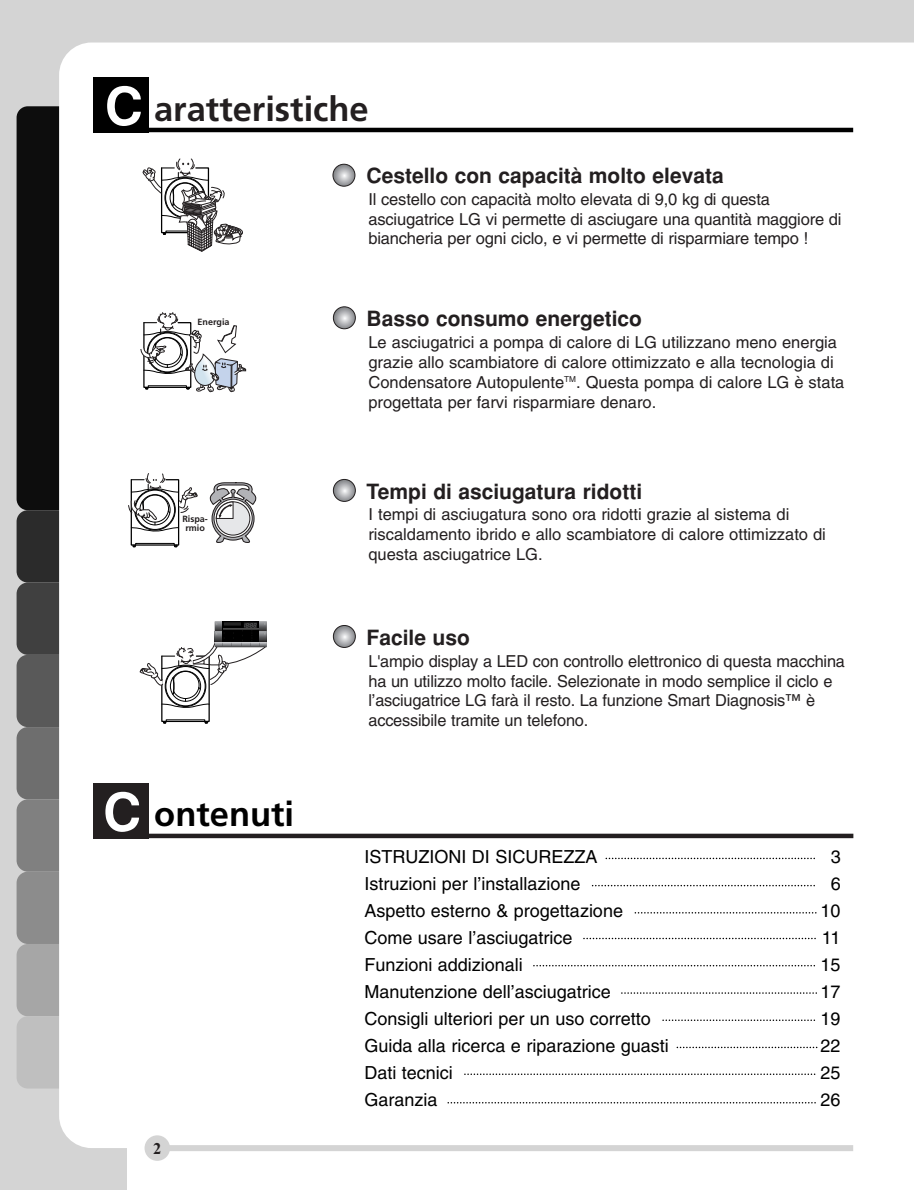
<style>
.page{position:relative;width:914px;height:1190px;background:#d4d4d4}
.page>*{position:absolute;margin:0;border:0;box-sizing:border-box;transform-origin:0 0}
.t1{font:700 34.5px "Frutiger";color:#231f20}
.t2{font:700 34.5px "Frutiger";color:#000}
.t3{font:700 21px "Helvetica";color:#231f20}
.t4{font:18px "Helvetica";color:#000}
.t5{font:16.5px/19.8px "Helvetica";letter-spacing:-.01em;color:#231f20}
.t6{font:700 16.5px "Times New Roman";color:#231f20}
.t7{font:700 9px/9px "Frutiger";color:#231f20;text-align:center}
.s1{font-family:"Helvetica";font-size:52.5px;color:#fff}
</style>
<div class="page">
<div style="left:17px;top:106px;width:63px;height:404px;background:#0d0d0d;border-radius:11px"></div>
<div style="left:17px;top:510px;width:63px;height:73px;background:#2b2b2b;border-radius:11px"></div>
<div style="left:17px;top:583px;width:63px;height:72px;background:#404040;border-radius:11px"></div>
<div style="left:17px;top:655px;width:63px;height:72px;background:#595959;border-radius:11px"></div>
<div style="left:17px;top:727px;width:63px;height:72px;background:#6e6e6e;border-radius:11px"></div>
<div style="left:17px;top:799px;width:63px;height:73px;background:#808080;border-radius:11px"></div>
<div style="left:17px;top:872px;width:63px;height:72px;background:#8c8c8c;border-radius:11px"></div>
<div style="left:17px;top:944px;width:63px;height:72px;background:#a6a6a6;border-radius:11px"></div>
<div style="left:17px;top:1016px;width:63px;height:73px;background:#bfbfbf;border-radius:11px"></div>
<div style="left:127px;top:1129px;width:787px;height:61px;background:#fff"></div>
<div style="left:59px;top:43px;width:855px;height:1105px;background:#fff"></div>
<div style="left:93px;top:77px;width:55px;height:55px;background:#000"></div>
<hr style="left:93px;top:128px;width:760px;height:4px;background:#000">
<div style="left:145px;top:1135px;width:25px;height:26px;background:#d4d4d4;border-radius:50%"></div>
<div style="left:166px;top:1145px;width:687px;height:6px;background:#d4d4d4"></div>
<svg style="left:143px;top:158px;width:100px;height:94px"></svg>
<svg style="left:333px;top:164px;width:22px;height:22px"></svg>
<div style="left:333px;top:164px;width:22px;height:22px;border:1px solid #231f20;border-radius:50%"></div>
<svg style="left:140px;top:303px;width:106px;height:96px"></svg>
<svg style="left:208px;top:482px;width:50px;height:62px"></svg>
<svg style="left:128px;top:473px;width:70px;height:79px"></svg>
<svg style="left:138px;top:621px;width:129px;height:107px"></svg>
<svg style="left:333px;top:307px;width:22px;height:22px"></svg>
<div style="left:333px;top:307px;width:23px;height:22px;border:1px solid #231f20;border-radius:50%"></div>
<svg style="left:333px;top:479px;width:22px;height:22px"></svg>
<div style="left:333px;top:479px;width:23px;height:23px;border:1px solid #231f20;border-radius:50%"></div>
<svg style="left:333px;top:625px;width:22px;height:22px"></svg>
<div style="left:333px;top:625px;width:23px;height:23px;border:1px solid #231f20;border-radius:50%"></div>
<div style="left:93px;top:783px;width:56px;height:55px;background:#231f20"></div>
<hr style="left:93px;top:834px;width:760px;height:4px;background:#231f20">
<svg style="left:606px;top:858px;width:211px;height:1px"></svg>
<svg style="left:593px;top:885px;width:224px;height:1px"></svg>
<svg style="left:635px;top:912px;width:182px;height:2px"></svg>
<svg style="left:584px;top:938px;width:233px;height:1px"></svg>
<svg style="left:534px;top:965px;width:283px;height:1px"></svg>
<svg style="left:622px;top:992px;width:195px;height:2px"></svg>
<svg style="left:663px;top:1019px;width:154px;height:2px"></svg>
<svg style="left:677px;top:1047px;width:140px;height:1px"></svg>
<svg style="left:465px;top:1073px;width:352px;height:2px"></svg>
<svg style="left:448px;top:1102px;width:369px;height:1px"></svg>
<h1 class="t1" style="left:105px;top:95px;width:265px"><span class="s1">C</span> aratteristiche</h1>
<p class="t3" style="left:367px;top:168px;width:359px">Cestello con capacità molto elevata</p>
<p class="t5" style="left:368px;top:191px;width:475px">Il cestello con capacità molto elevata di 9,0 kg di questa asciugatrice LG vi permette di asciugare una quantità maggiore di biancheria per ogni ciclo, e vi permette di risparmiare tempo !</p>
<p class="t7" style="left:198px;top:318px;width:34px">Energia</p>
<p class="t3" style="left:367px;top:311px;width:277px">Basso consumo energetico</p>
<p class="t7" style="left:182px;top:515px;width:27px">Rispa&shy;rmio</p>
<h1 class="t2" style="left:103px;top:800px;width:193px"><span class="s1">C</span> ontenuti</h1>
<p class="t6" style="left:153px;top:1143px;width:10px">2</p>
<p class="t5" style="left:368px;top:334px;width:477px">Le asciugatrici a pompa di calore di LG utilizzano meno energia grazie allo scambiatore di calore ottimizzato e alla tecnologia di Condensatore Autopulente<sup>TM</sup>. Questa pompa di calore LG è stata progettata per farvi risparmiare denaro.</p>
<p class="t3" style="left:367px;top:484px;width:277px">Tempi di asciugatura ridotti</p>
<p class="t5" style="left:368px;top:506px;width:459px">I tempi di asciugatura sono ora ridotti grazie al sistema di riscaldamento ibrido e allo scambiatore di calore ottimizzato di questa asciugatrice LG.</p>
<p class="t3" style="left:367px;top:630px;width:105px">Facile uso</p>
<p class="t5" style="left:368px;top:653px;width:478px">L'ampio display a LED con controllo elettronico di questa macchina ha un utilizzo molto facile. Selezionate in modo semplice il ciclo e l’asciugatrice LG farà il resto. La funzione Smart Diagnosis™ è accessibile tramite un telefono.</p>
<p class="t4" style="left:364px;top:850px;width:234px">ISTRUZIONI DI SICUREZZA</p>
<p class="t4" style="left:831px;top:850px;width:12px">3</p>
<p class="t4" style="left:364px;top:877px;width:218px">Istruzioni per l’installazione</p>
<p class="t4" style="left:831px;top:877px;width:12px">6</p>
<p class="t4" style="left:364px;top:904px;width:260px">Aspetto esterno &amp; progettazione</p>
<p class="t4" style="left:821px;top:904px;width:22px">10</p>
<p class="t4" style="left:364px;top:931px;width:210px">Come usare l’asciugatrice</p>
<p class="t4" style="left:822px;top:931px;width:20px">11</p>
<p class="t4" style="left:364px;top:958px;width:160px">Funzioni addizionali</p>
<p class="t4" style="left:821px;top:958px;width:22px">15</p>
<p class="t4" style="left:364px;top:985px;width:248px">Manutenzione dell’asciugatrice</p>
<p class="t4" style="left:821px;top:985px;width:22px">17</p>
<p class="t4" style="left:364px;top:1012px;width:288px">Consigli ulteriori per un uso corretto</p>
<p class="t4" style="left:821px;top:1012px;width:22px">19</p>
<p class="t4" style="left:364px;top:1039px;width:306px">Guida alla ricerca e riparazione guasti</p>
<p class="t4" style="left:821px;top:1039px;width:22px">22</p>
<p class="t4" style="left:364px;top:1066px;width:90px">Dati tecnici</p>
<p class="t4" style="left:821px;top:1066px;width:22px">25</p>
<p class="t4" style="left:364px;top:1093px;width:75px">Garanzia</p>
<p class="t4" style="left:821px;top:1093px;width:22px">26</p>
</div>
